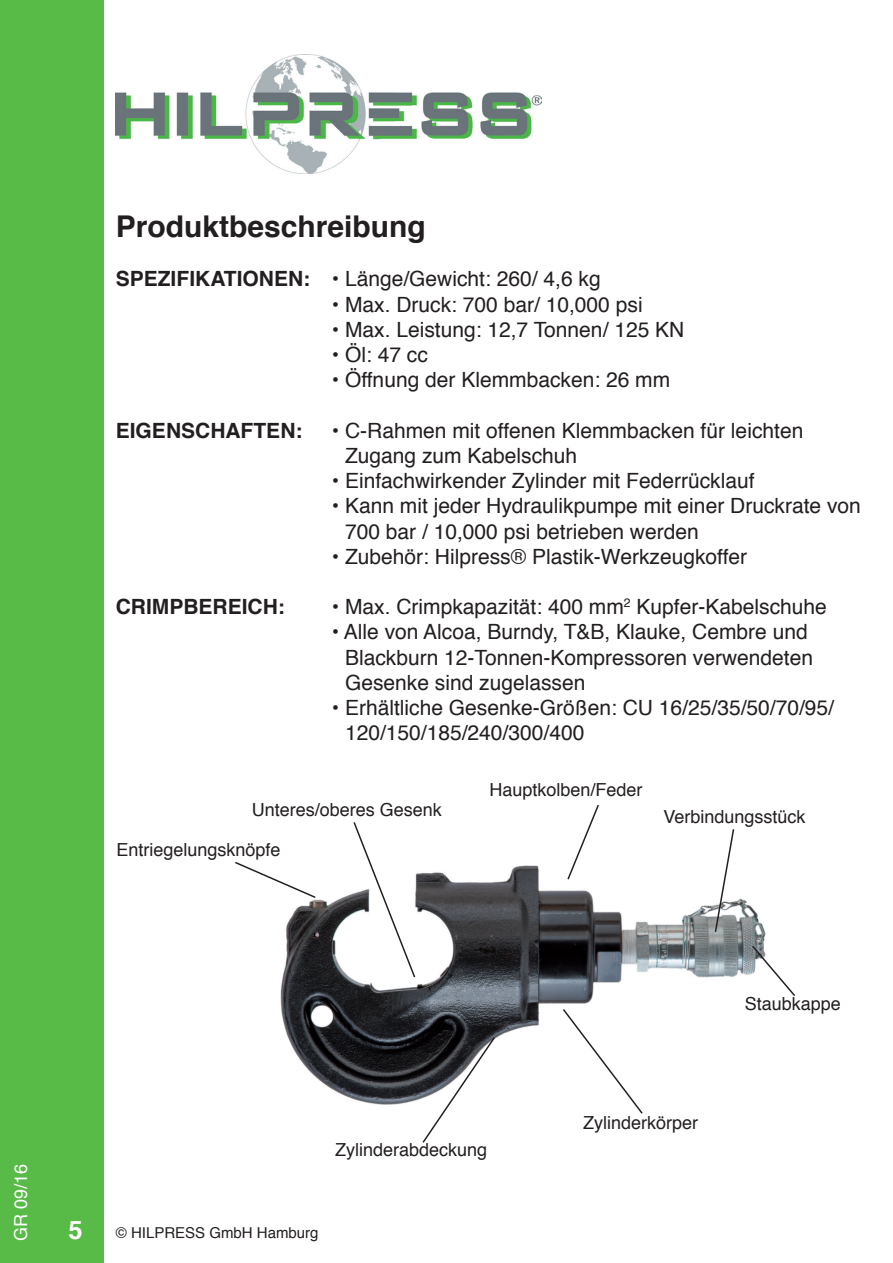
<style>
.page{position:relative;width:893px;height:1263px;background:#fff}
.page>*{position:absolute;margin:0;border:0;box-sizing:border-box;transform-origin:0 0}
.t1{font:700 30px "Helvetica";color:#231f20}
.t2{font:700 25.5px "Helvetica";color:#fff}
.t3{font:21px/25.2px "Helvetica";color:#231f20}
.t4{font:700 21px "Helvetica";color:#231f20}
.t5{font:18px "Helvetica";color:#231f20}
.t6{font:18px "Helvetica";color:#fff}
.t7{font:15px "Helvetica";color:#231f20}
.s1{font-weight:700}
</style>
<div class="page">
<img style="left:116px;top:54px;width:425px;height:120px">
<div style="left:0;top:0;width:103px;height:1263px;background:#58ba47"></div>
<img style="left:280px;top:865px;width:486px;height:240px">
<svg style="left:557px;top:804px;width:83px;height:88px"></svg>
<svg style="left:714px;top:829px;width:21px;height:105px"></svg>
<svg style="left:750px;top:944px;width:46px;height:54px"></svg>
<svg style="left:561px;top:1007px;width:83px;height:107px"></svg>
<svg style="left:235px;top:861px;width:82px;height:38px"></svg>
<svg style="left:352px;top:822px;width:65px;height:157px"></svg>
<svg style="left:421px;top:1035px;width:75px;height:108px"></svg>
<h1 class="t1" style="left:116px;top:203px;width:312px">Produktbeschreibung</h1>
<p class="t3" style="left:116px;top:267px;width:486px"><span class="s1">SPEZIFIKATIONEN:</span> • Länge/Gewicht: 260/ 4,6 kg</p>
<p class="t3" style="left:332px;top:292px;width:312px">• Max. Druck: 700 bar/ 10,000 psi</p>
<p class="t3" style="left:332px;top:318px;width:354px">• Max. Leistung: 12,7 Tonnen/ 125 KN</p>
<p class="t3" style="left:332px;top:343px;width:98px">• Öl: 47 cc</p>
<p class="t3" style="left:332px;top:368px;width:340px">• Öffnung der Klemmbacken: 26 mm</p>
<p class="t4" style="left:116px;top:413px;width:188px">EIGENSCHAFTEN:</p>
<p class="t3" style="left:345px;top:418px;width:460px;text-indent:-13px">• C-Rahmen mit offenen Klemmbacken für leichten<br>Zugang zum Kabelschuh</p>
<p class="t3" style="left:332px;top:469px;width:424px">• Einfachwirkender Zylinder mit Federrücklauf</p>
<p class="t3" style="left:345px;top:494px;width:517px;text-indent:-13px">• Kann mit jeder Hydraulikpumpe mit einer Druckrate von<br>700 bar / 10,000 psi betrieben werden</p>
<p class="t3" style="left:332px;top:544px;width:417px">• Zubehör: Hilpress® Plastik-Werkzeugkoffer</p>
<p class="t4" style="left:116px;top:590px;width:171px">CRIMPBEREICH:</p>
<p class="t3" style="left:332px;top:595px;width:497px">• Max. Crimpkapazität: 400 mm<sup>2</sup> Kupfer-Kabelschuhe</p>
<p class="t3" style="left:345px;top:620px;width:470px;text-indent:-13px">• Alle von Alcoa, Burndy, T&amp;B, Klauke, Cembre und<br>Blackburn 12-Tonnen-Kompressoren verwendeten<br>Gesenke sind zugelassen</p>
<p class="t3" style="left:345px;top:696px;width:491px;text-indent:-13px">• Erhältliche Gesenke-Größen: CU 16/25/35/50/70/95/<br>120/150/185/240/300/400</p>
<p class="t5" style="left:252px;top:795px;width:192px">Unteres/oberes Gesenk</p>
<p class="t5" style="left:117px;top:836px;width:166px">Entriegelungsknöpfe</p>
<p class="t5" style="left:489px;top:776px;width:155px">Hauptkolben/Feder</p>
<p class="t5" style="left:663px;top:803px;width:144px">Verbindungsstück</p>
<p class="t6" style="left:7px;top:1241px;width:79px;rotate:-90deg">GR 09/16</p>
<p class="t5" style="left:335px;top:1136px;width:154px">Zylinderabdeckung</p>
<p class="t2" style="left:68px;top:1210px;width:16px">5</p>
<p class="t7" style="left:116px;top:1221px;width:204px">© HILPRESS GmbH Hamburg</p>
<p class="t5" style="left:583px;top:1109px;width:117px">Zylinderkörper</p>
<p class="t5" style="left:745px;top:989px;width:98px">Staubkappe</p>
</div>
